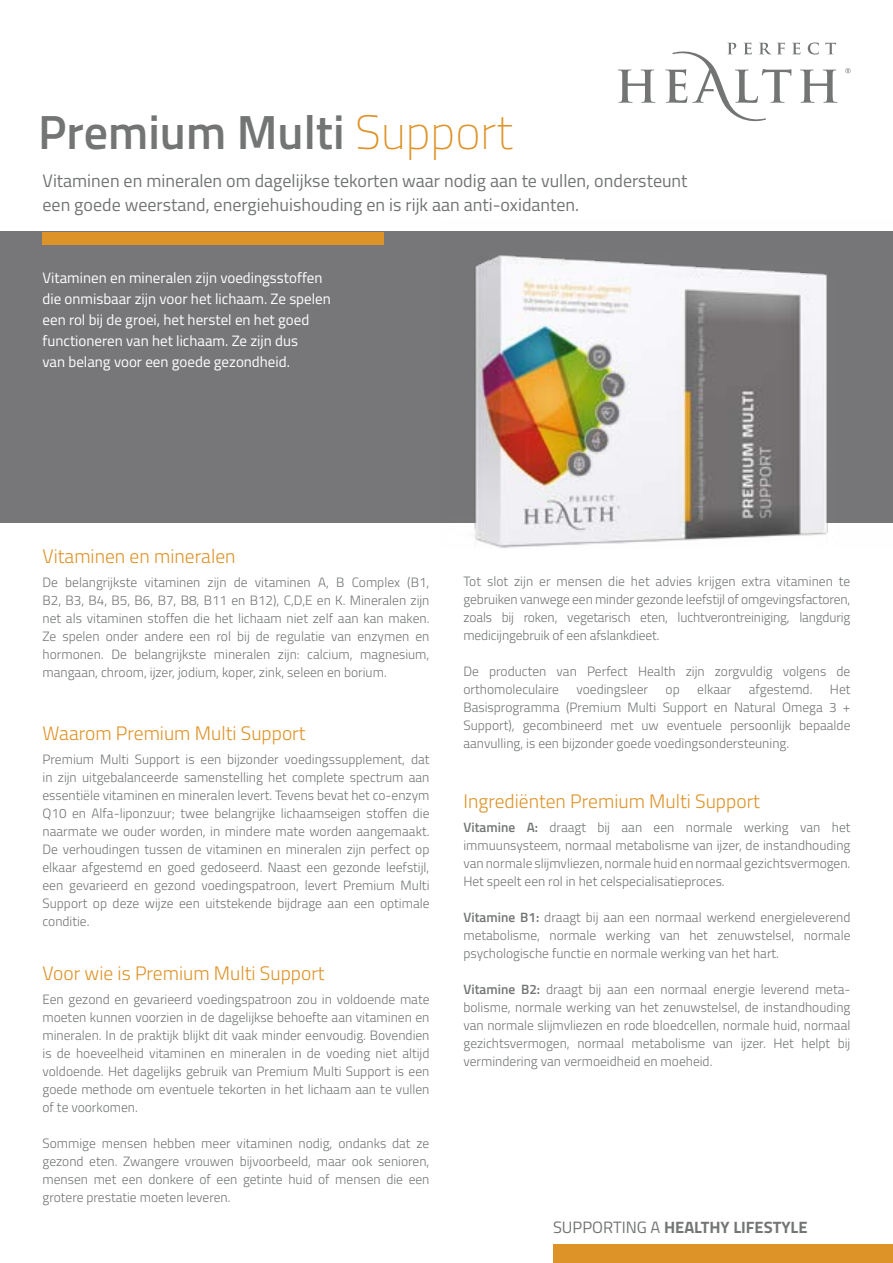
<style>
.page{position:relative;width:893px;height:1263px;background:#fff}
.page>*{position:absolute;margin:0;border:0;box-sizing:border-box;transform-origin:0 0}
.t1{font:600 48px "Titillium";color:#737575}
.t2{font:300 19.5px "Titillium";color:#de9328}
.t3{font:18px/24px "Titillium";color:#737575}
.t4{font:700 16.5px "Titillium";color:#737575}
.t5{font:15px/21px "Titillium";color:#fff}
.t6{font:300 13.5px/18px "Titillium";color:#737575;text-align:justify}
.s1{font-weight:100;color:#de9328}
.s2{font-weight:600}
.s3{font-weight:400}
</style>
<div class="page">
<div style="left:0;top:232px;width:893px;height:291px;background:#777679"></div>
<div style="left:43px;top:232px;width:341px;height:12px;background:#de9328"></div>
<svg style="left:618px;top:70px;width:37px;height:33px"></svg>
<svg style="left:665px;top:43px;width:172px;height:79px"></svg>
<svg style="left:845px;top:68px;width:5px;height:5px"></svg>
<div style="left:553px;top:1245px;width:340px;height:18px;background:#de9328"></div>
<img style="left:441px;top:231px;width:452px;height:317px">
<h1 class="t1" style="left:38px;top:96px;width:476px">Premium Multi <span class="s1">Support</span></h1>
<h3 class="t3" style="left:43px;top:167px;width:646px">Vitaminen en mineralen om dagelijkse tekorten waar nodig aan te vullen, ondersteunt een goede weerstand, energiehuishouding en is rijk aan anti-oxidanten.</h3>
<p class="t5" style="left:43px;top:267px;width:290px">Vitaminen en mineralen zijn voedingsstoffen die onmisbaar zijn voor het lichaam. Ze spelen een rol bij de groei, het herstel en het goed functioneren van het lichaam. Ze zijn dus<br>van belang voor een goede gezondheid.</p>
<h2 class="t2" style="left:43px;top:542px;width:195px">Vitaminen en mineralen</h2>
<p class="t6" style="left:43px;top:573px;width:388px">De belangrijkste vitaminen zijn de vitaminen A, B Complex (B1, B2, B3, B4, B5, B6, B7, B8, B11 en B12), C,D,E en K. Mineralen zijn net als vitaminen stoffen die het lichaam niet zelf aan kan maken.<br>Ze spelen onder andere een rol bij de regulatie van enzymen en hormonen. De belangrijkste mineralen zijn: calcium, magnesium, mangaan, chroom, ijzer, jodium, koper, zink, seleen en borium.</p>
<h2 class="t2" style="left:43px;top:719px;width:265px">Waarom Premium Multi Support</h2>
<p class="t6" style="left:43px;top:750px;width:388px">Premium Multi Support is een bijzonder voedingssupplement, dat in zijn uitgebalanceerde samenstelling het complete spectrum aan essentiële vitaminen en mineralen levert. Tevens bevat het co-enzym Q10 en Alfa-liponzuur; twee belangrijke lichaamseigen stoffen die naarmate we ouder worden, in mindere mate worden aangemaakt.<br>De verhoudingen tussen de vitaminen en mineralen zijn perfect op elkaar afgestemd en goed gedoseerd. Naast een gezonde leefstijl, een gevarieerd en gezond voedingspatroon, levert Premium Multi Support op deze wijze een uitstekende bijdrage aan een optimale conditie.</p>
<h2 class="t2" style="left:43px;top:959px;width:284px">Voor wie is Premium Multi Support</h2>
<p class="t6" style="left:43px;top:990px;width:388px">Een gezond en gevarieerd voedingspatroon zou in voldoende mate moeten kunnen voorzien in de dagelijkse behoefte aan vitaminen en mineralen. In de praktijk blijkt dit vaak minder eenvoudig. Bovendien is de hoeveelheid vitaminen en mineralen in de voeding niet altijd voldoende. Het dagelijks gebruik van Premium Multi Support is een goede methode om eventuele tekorten in het lichaam aan te vullen of te voorkomen.</p>
<p class="t6" style="left:43px;top:1134px;width:388px">Sommige mensen hebben meer vitaminen nodig, ondanks dat ze gezond eten. Zwangere vrouwen bijvoorbeeld, maar ook senioren, mensen met een donkere of een getinte huid of mensen die een grotere prestatie moeten leveren.</p>
<p class="t6" style="left:463px;top:571px;width:388px">Tot slot zijn er mensen die het advies krijgen extra vitaminen te gebruiken vanwege een minder gezonde leefstijl of omgevingsfactoren, zoals bij roken, vegetarisch eten, luchtverontreiniging, langdurig medicijngebruik of een afslankdieet.</p>
<p class="t6" style="left:463px;top:661px;width:388px">De producten van Perfect Health zijn zorgvuldig volgens de orthomoleculaire</p>
<p class="t6" style="left:576px;top:679px;width:73px">voedingsleer</p>
<p class="t6" style="left:666px;top:679px;width:16px">op</p>
<p class="t6" style="left:697px;top:679px;width:36px">elkaar</p>
<p class="t6" style="left:749px;top:679px;width:65px">afgestemd.</p>
<p class="t6" style="left:463px;top:679px;width:388px;text-indent:366px">Het Basisprogramma (Premium Multi Support en Natural Omega 3 + Support), gecombineerd met uw eventuele persoonlijk bepaalde aanvulling, is een bijzonder goede voedingsondersteuning.</p>
<h2 class="t2" style="left:463px;top:787px;width:298px">Ingrediënten Premium Multi Support</h2>
<p class="t6" style="left:463px;top:817px;width:388px"><span class="s2">Vitamine A:</span> draagt bij aan een normale werking van het immuunsysteem, normaal metabolisme van ijzer, de instandhouding van normale slijmvliezen, normale huid en normaal gezichtsvermogen.<br>Het speelt een rol in het celspecialisatieproces.</p>
<p class="t6" style="left:463px;top:907px;width:388px"><span class="s2">Vitamine B1:</span> draagt bij aan een normaal werkend energieleverend metabolisme, normale werking van het zenuwstelsel, normale psychologische functie en normale werking van het hart.</p>
<p class="t6" style="left:463px;top:979px;width:388px;text-align:left"><span class="s2">Vitamine B2:</span> draagt bij aan een normaal energie leverend meta&shy;bolisme, normale werking van het zenuwstelsel, de instandhouding van normale slijmvliezen en rode bloedcellen, normale huid, normaal gezichtsvermogen, normaal metabolisme van ijzer. Het helpt bij vermindering van vermoeidheid en moeheid.</p>
<p class="t4" style="left:553px;top:1214px;width:256px"><span class="s3">SUPPORTING A</span> HEALTHY LIFESTYLE</p>
</div>
